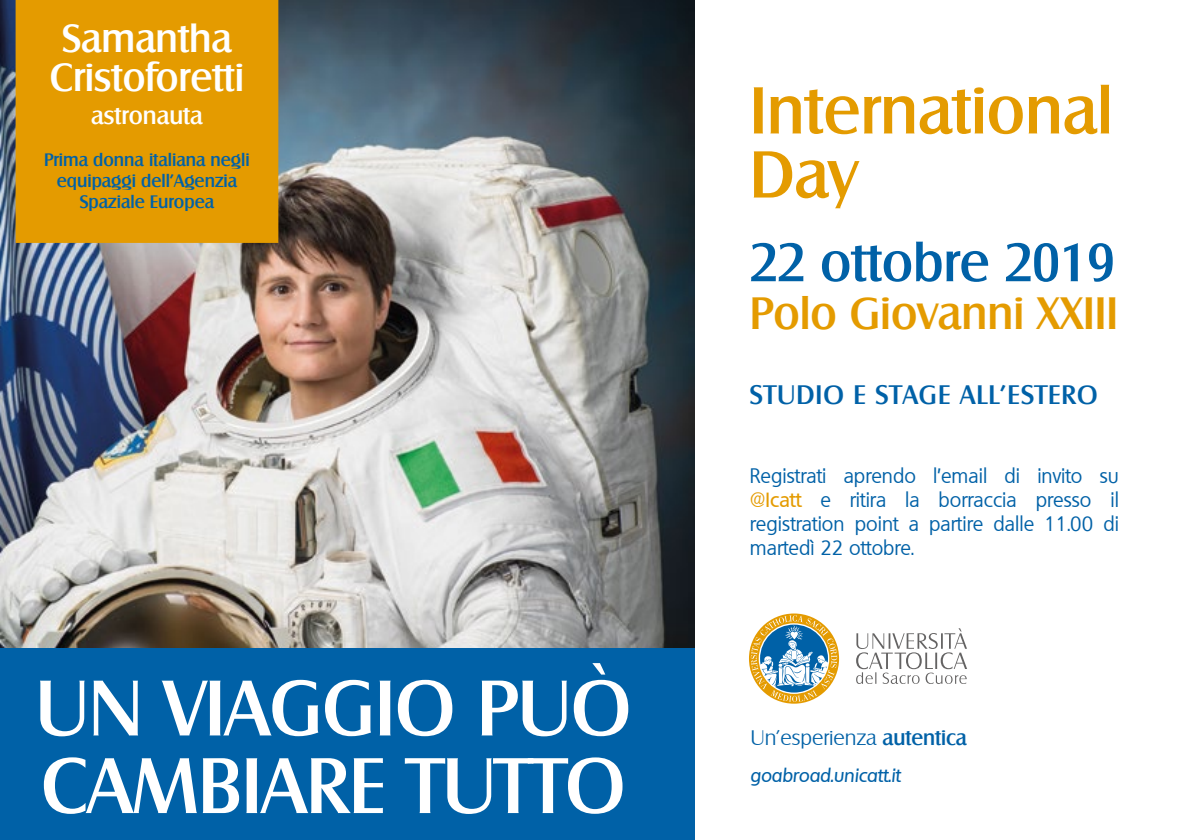
<style>
.page{position:relative;width:1191px;height:840px;background:#fff}
.page>*{position:absolute;margin:0;border:0;box-sizing:border-box;transform-origin:0 0}
.t1{font:500 76px/77.6px "Salzburg";color:#fff}
.t2{font:500 64px/64px "Salzburg";color:#e49b00}
.t3{font:500 52px "Salzburg";color:#0061a7}
.t4{font:500 44px "Salzburg";color:#e49b00}
.t5{font:500 38px/38.4px "Salzburg";color:#fff;text-align:center}
.t6{font:500 26px "Salzburg";letter-spacing:.04em;color:#0061a7}
.t7{font:500 23.6px "Salzburg";color:#fff}
.t8{font:300 20.4px "Salzburg";color:#0061a7}
.t9{font:20px/24px "Quebec";color:#0061a7;text-align:justify}
.t10{font:italic 500 18.4px "Quebec";color:#0061a7}
.t11{font:500 17.6px/21px "Salzburg";color:#0061a7;text-align:center}
.s1{font-weight:500;color:#e49b00}
.s2{font-weight:500}
</style>
<div class="page">
<svg style="left:749px;top:613px;width:90px;height:90px"></svg>
<svg style="left:856px;top:628px;width:111px;height:55px"></svg>
<img style="left:0;top:0;width:694px;height:647px">
<div style="left:16px;top:0;width:262px;height:243px;background:#e49b00"></div>
<div style="left:0;top:647px;width:694px;height:192px;background:#0061a7"></div>
<h3 class="t5" style="left:50px;top:19px;width:196px">Samantha<br>Cristoforetti</h3>
<p class="t7" style="left:91px;top:101px;width:113px">astronauta</p>
<p class="t11" style="left:44px;top:149px;width:207px">Prima donna italiana negli equipaggi dell’Agenzia<br>Spaziale Europea</p>
<h1 class="t1" style="left:35px;top:668px;width:597px">UN VIAGGIO PUÒ<br>CAMBIARE TUTTO</h1>
<h2 class="t2" style="left:750px;top:78px;width:364px">International<br>Day</h2>
<h3 class="t3" style="left:750px;top:231px;width:366px">22 ottobre 2019</h3>
<h3 class="t4" style="left:750px;top:287px;width:370px">Polo Giovanni XXIII</h3>
<h3 class="t6" style="left:750px;top:379px;width:349px">STUDIO E STAGE ALL’ESTERO</h3>
<p class="t9" style="left:750px;top:463px;width:370px">Registrati aprendo l’email di invito su <span class="s1">@Icatt</span> e ritira la borraccia presso il registration point a partire dalle 11.00 di martedì 22 ottobre.</p>
<p class="t8" style="left:750px;top:725px;width:218px">Un’esperienza <span class="s2">autentica</span></p>
<p class="t10" style="left:750px;top:762px;width:152px">goabroad.unicatt.it</p>
</div>
